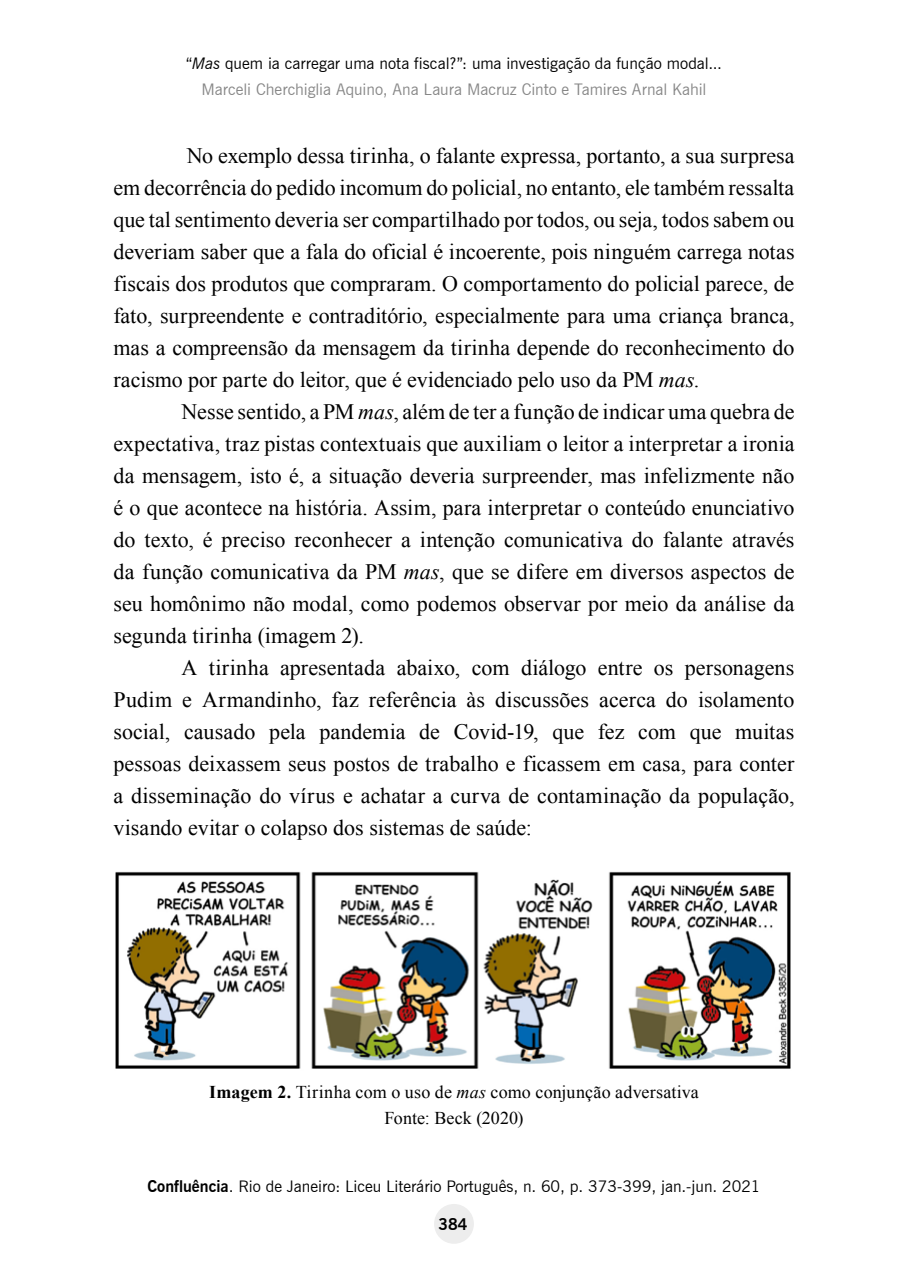
<style>
.page{position:relative;width:908px;height:1276px;background:#fff}
.page>*{position:absolute;margin:0;border:0;box-sizing:border-box;transform-origin:0 0}
.t1{font:22px/32px "Times New Roman";color:#000;text-align:justify}
.t2{font:18px/26px "Times New Roman";letter-spacing:.005em;color:#000;text-align:center}
.t3{font:16px/25.6px "News Gothic BT";color:#000;text-align:center}
.t4{font:700 16px "News Gothic BT";color:#000}
.s1{font-style:italic}
.s2{color:#878787}
.s3{font-weight:700}
</style>
<div class="page">
<div style="left:434px;top:1204px;width:39px;height:39px;background:#ededed;border-radius:50%"></div>
<img style="left:115px;top:871px;width:676px;height:198px">
<p class="t3" style="left:186px;top:50px;width:537px">“<span class="s1">Mas</span> quem ia carregar uma nota fiscal?”: uma investigação da função modal...<br><span class="s2">Marceli Cherchiglia Aquino, Ana Laura Macruz Cinto e Tamires Arnal Kahil</span></p>
<p class="t1" style="left:113px;top:139px;width:682px;text-indent:73px">No exemplo dessa tirinha, o falante expressa, portanto, a sua surpresa em decorrência do pedido incomum do policial, no entanto, ele também ressalta que tal sentimento deveria ser compartilhado por todos, ou seja, todos sabem ou deveriam saber que a fala do oficial é incoerente, pois ninguém carrega notas fiscais dos produtos que compraram. O comportamento do policial parece, de fato, surpreendente e contraditório, especialmente para uma criança branca, mas a compreensão da mensagem da tirinha depende do reconhecimento do racismo por parte do leitor, que é evidenciado pelo uso da PM <span class="s1">mas</span>.</p>
<p class="t1" style="left:113px;top:395px;width:682px;text-indent:68px">Nesse sentido, a PM <span class="s1">mas</span>, além de ter a função de indicar uma quebra de expectativa, traz pistas contextuais que auxiliam o leitor a interpretar a ironia da mensagem, isto é, a situação deveria surpreender, mas infelizmente não é o que acontece na história. Assim, para interpretar o conteúdo enunciativo do texto, é preciso reconhecer a intenção comunicativa do falante através da função comunicativa da PM <span class="s1">mas</span>, que se difere em diversos aspectos de seu homônimo não modal, como podemos observar por meio da análise da segunda tirinha (imagem 2).</p>
<p class="t1" style="left:113px;top:651px;width:682px;text-indent:68px">A tirinha apresentada abaixo, com diálogo entre os personagens Pudim e Armandinho, faz referência às discussões acerca do isolamento social, causado pela pandemia de Covid-19, que fez com que muitas pessoas deixassem seus postos de trabalho e ficassem em casa, para conter a disseminação do vírus e achatar a curva de contaminação da população, visando evitar o colapso dos sistemas de saúde:</p>
<p class="t2" style="left:209px;top:1078px;width:491px"><span class="s3">Imagem 2.</span> Tirinha com o uso de <span class="s1">mas</span> como conjunção adversativa<br>Fonte: Beck (2020)</p>
<p class="t3" style="left:147px;top:1173px;width:614px"><span class="s3">Confluência</span>. Rio de Janeiro: Liceu Literário Português, n. 60, p. 373-399, jan.-jun. 2021</p>
<p class="t4" style="left:438px;top:1214px;width:31px">384</p>
</div>
